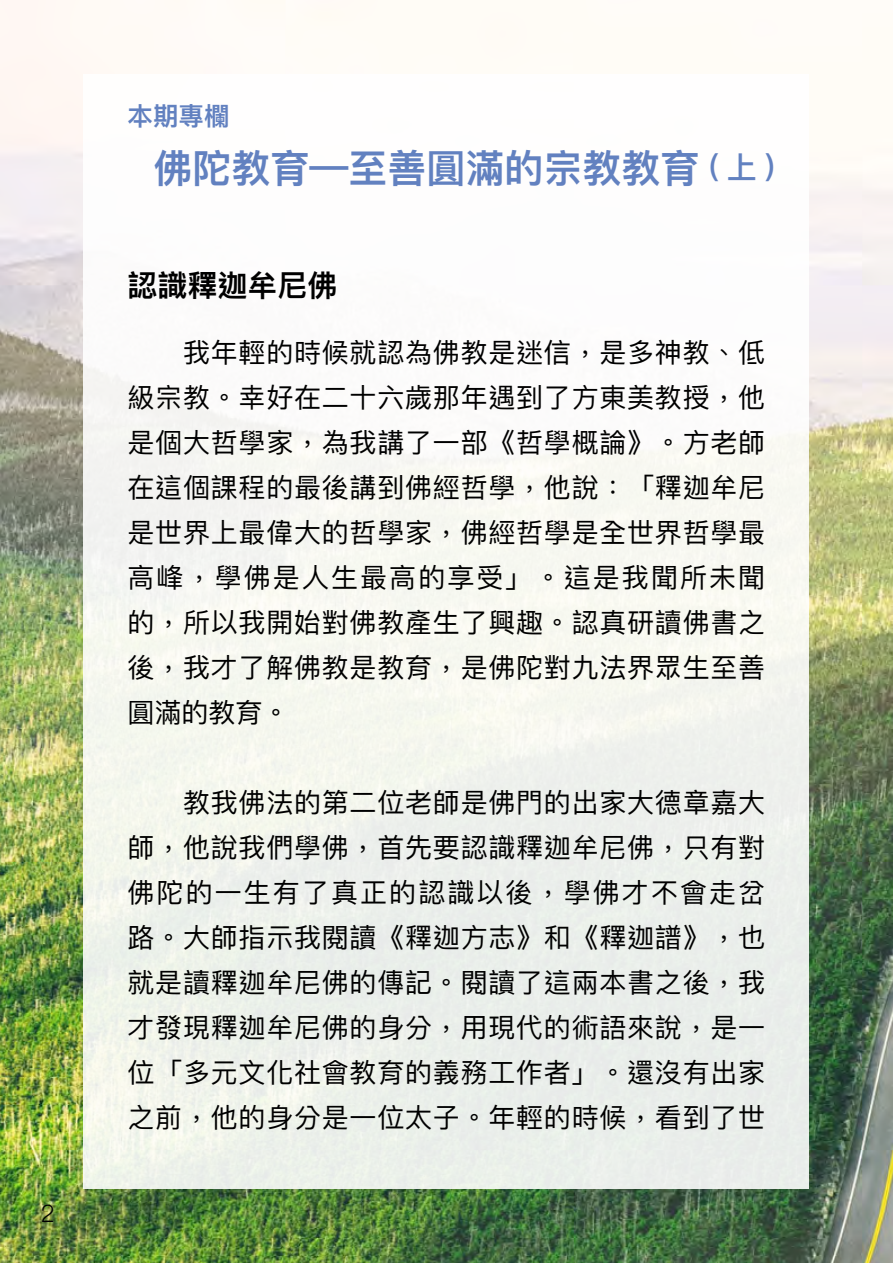
<style>
.page{position:relative;width:893px;height:1263px;background:#fff}
.page>*{position:absolute;margin:0;border:0;box-sizing:border-box;transform-origin:0 0}
.t1{font:600 39px "Ping Fang SC";color:#6281c0}
.t2{font:600 30px "Ping Fang TC";color:#000}
.t3{font:27px/45px "Ping Fang TC";letter-spacing:.03em;color:#000;text-align:justify}
.t4{font:600 25.5px "Ping Fang SC";color:#6281c0}
.t5{font:300 24px "Ping Fang TC";color:#000}
.s1{font-size:30px}
</style>
<div class="page">
<img style="left:0;top:0;width:893px;height:1263px">
<div style="left:84px;top:74px;width:725px;height:1114px;background:linear-gradient(to right,#f6f7f2,#f4f5f3)"></div>
<p class="t5" style="left:40px;top:1198px;width:16px">2</p>
<p class="t4" style="left:128px;top:100px;width:104px">本期專欄</p>
<h1 class="t1" style="left:154px;top:144px;width:622px">佛陀教育—至善圓滿的宗教教育 <span class="s1">( 上 )</span></h1>
<p class="t2" style="left:128px;top:267px;width:211px">認識釋迦牟尼佛</p>
<p class="t3" style="left:128px;top:330px;width:639px">　　我年輕的時候就認為佛教是迷信，是多神教、低級宗教。幸好在二十六歲那年遇到了方東美教授，他是個大哲學家，為我講了一部《哲學概論》。方老師在這個課程的最後講到佛經哲學，他說：「釋迦牟尼是世界上最偉大的哲學家，佛經哲學是全世界哲學最高峰，學佛是人生最高的享受」。這是我聞所未聞的，所以我開始對佛教產生了興趣。認真研讀佛書之後，我才了解佛教是教育，是佛陀對九法界眾生至善圓滿的教育。</p>
<p class="t3" style="left:128px;top:780px;width:639px">　　教我佛法的第二位老師是佛門的出家大德章嘉大師，他說我們學佛，首先要認識釋迦牟尼佛，只有對佛陀的一生有了真正的認識以後，學佛才不會走岔路。大師指示我閱讀《釋迦方志》和《釋迦譜》，也就是讀釋迦牟尼佛的傳記。閱讀了這兩本書之後，我才發現釋迦牟尼佛的身分，用現代的術語來說，是一位「多元文化社會教育的義務工作者」。還沒有出家之前，他的身分是一位太子。年輕的時候，看到了世</p>
</div>
